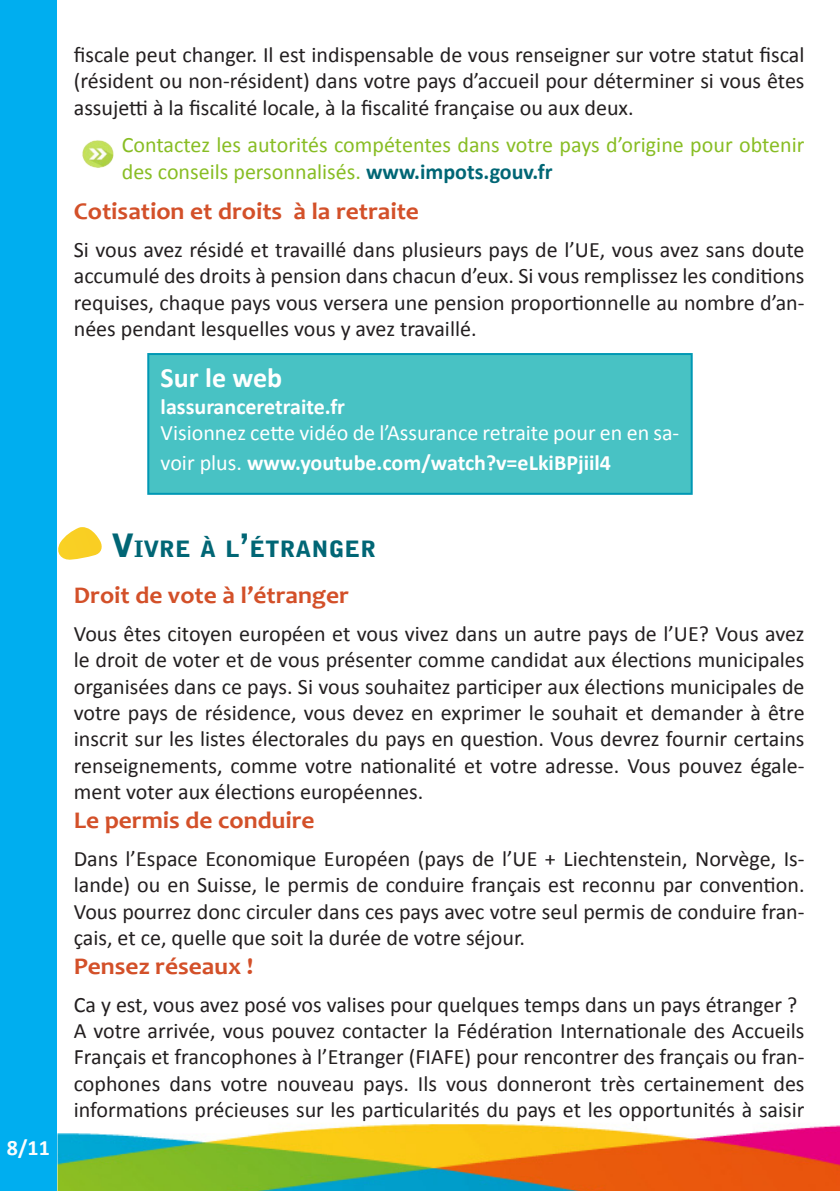
<style>
.page{position:relative;width:840px;height:1191px;background:#fff}
.page>*{position:absolute;margin:0;border:0;box-sizing:border-box;transform-origin:0 0}
.t1{font:700 28px "Calibri";color:#fff}
.Sous-titre_rubrique{font:700 24px "Candara";color:#d35029;scale:1.06 1}
.Titre_rubrique{font:900 22.4px "Bell Gothic Std";color:#016675;scale:1.06 1}
.t2{font:22px/26.4px "Calibri";color:#231f20;text-align:justify}
.vert_astuce{font:22px/26.4px "Calibri";color:#88bd24}
.t3{font:22px/30px "Calibri";color:#fff}
.t4{font:700 22px "Calibri";color:#fff}
.t5{font:700 22px "Calibri";color:#fcfcfc}
.s1{font-weight:700;color:#016675}
.s2{font-weight:700}
.s3{font-size:32px}
</style>
<div class="page">
<img style="left:57px;top:1124px;width:782px;height:67px">
<div style="left:0;top:0;width:57px;height:1191px;background:#00aeef"></div>
<img style="left:82px;top:140px;width:32px;height:28px">
<svg style="left:58px;top:527px;width:44px;height:33px"></svg>
<div style="left:148px;top:354px;width:543px;height:140px;background:#48c2c4"></div>
<div style="left:147px;top:353px;width:545px;height:142px;border:2px solid #0098b4"></div>
<p class="t5" style="left:7px;top:1133px;width:44px">8/11</p>
<p class="t2" style="left:74px;top:41px;width:731px">fiscale peut changer. Il est indispensable de vous renseigner sur votre statut fiscal (résident ou non-résident) dans votre pays d’accueil pour déterminer si vous êtes assujetti à la fiscalité locale, à la fiscalité française ou aux deux.</p>
<p class="vert_astuce" style="left:122px;top:132px;width:684px">Contactez les autorités compétentes dans votre pays d’origine pour obtenir des conseils personnalisés. <span class="s1">www.impots.gouv.fr</span></p>
<p class="Sous-titre_rubrique" style="left:74px;top:196px;width:327px">Cotisation et droits à la retraite</p>
<p class="t2" style="left:74px;top:236px;width:731px">Si vous avez résidé et travaillé dans plusieurs pays de l’UE, vous avez sans doute accumulé des droits à pension dans chacun d’eux. Si vous remplissez les conditions requises, chaque pays vous versera une pension proportionnelle au nombre d’an&shy;nées pendant lesquelles vous y avez travaillé.</p>
<p class="t1" style="left:160px;top:360px;width:123px">Sur le web</p>
<p class="t4" style="left:160px;top:392px;width:186px">lassuranceretraite.fr</p>
<p class="t3" style="left:160px;top:418px;width:520px">Visionnez cette vidéo de l’Assurance retraite pour en en sa&shy;voir plus. <span class="s2">www.youtube.com/watch?v=eLkiBPjiil4</span></p>
<p class="Titre_rubrique" style="left:111px;top:536px;width:251px"><span class="s3">V</span>IVRE À L<span class="s3">’</span>ÉTRANGER</p>
<p class="Sous-titre_rubrique" style="left:74px;top:580px;width:261px">Droit de vote à l’étranger</p>
<p class="t2" style="left:74px;top:620px;width:732px">Vous êtes citoyen européen et vous vivez dans un autre pays de l’UE? Vous avez le droit de voter et de vous présenter comme candidat aux élections municipales organisées dans ce pays. Si vous souhaitez participer aux élections municipales de votre pays de résidence, vous devez en exprimer le souhait et demander à être inscrit sur les listes électorales du pays en question. Vous devrez fournir certains renseignements, comme votre nationalité et votre adresse. Vous pouvez égale&shy;ment voter aux élections européennes.</p>
<p class="Sous-titre_rubrique" style="left:74px;top:805px;width:228px">Le permis de conduire</p>
<p class="t2" style="left:74px;top:845px;width:731px">Dans l’Espace Economique Européen (pays de l’UE + Liechtenstein, Norvège, Is&shy;lande) ou en Suisse, le permis de conduire français est reconnu par convention.<br>Vous pourrez donc circuler dans ces pays avec votre seul permis de conduire fran&shy;çais, et ce, quelle que soit la durée de votre séjour.</p>
<p class="Sous-titre_rubrique" style="left:74px;top:951px;width:171px">Pensez réseaux !</p>
<p class="t2" style="left:74px;top:991px;width:724px">Ca y est, vous avez posé vos valises pour quelques temps dans un pays étranger ?</p>
<p class="t2" style="left:74px;top:1017px;width:731px">A votre arrivée, vous pouvez contacter la Fédération Internationale des Accueils Français et francophones à l’Etranger (FIAFE) pour rencontrer des français ou fran&shy;cophones dans votre nouveau pays. Ils vous donneront très certainement des informations précieuses sur les particularités du pays et les opportunités à saisir</p>
</div>
